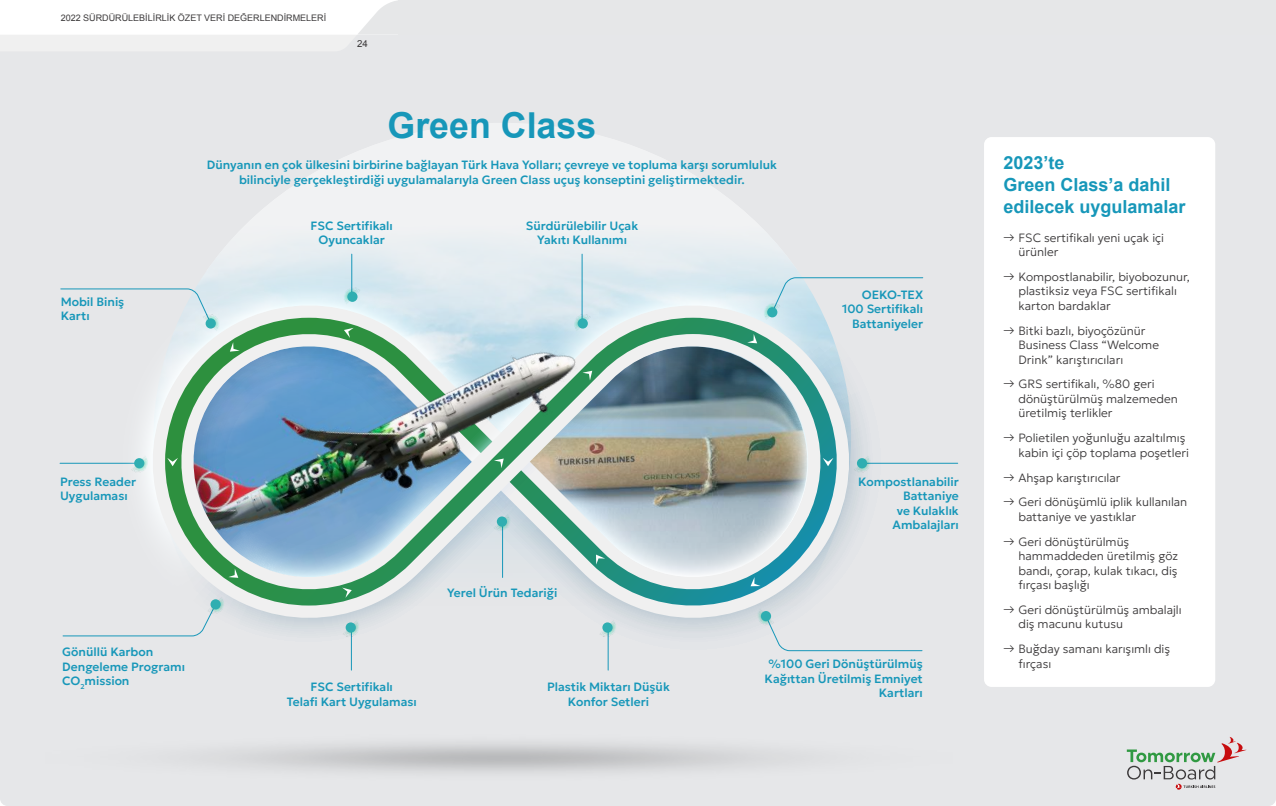
<style>
.page{position:relative;width:1276px;height:806px;background:#e6e7e9}
.page>*{position:absolute;margin:0;border:0;box-sizing:border-box;transform-origin:0 0}
.t1{font:700 35.7px "Arial";color:#1797b9}
.t2{font:700 18px/21.6px "Arial";color:#1797b9}
.t3{font:200 12px/14.4px "Geologica";color:#3c3a3b}
.t4{font:500 12px/14.4px "Geologica";color:#1797b9;text-align:center}
.t5{font:9.75px "Arial";color:#3c3a3b}
.t6{font:9px "Arial";color:#3c3a3b}
</style>
<div class="page">
<div style="left:984px;top:137px;width:231px;height:550px;background:#fff;border-radius:8px"></div>
<img style="left:241px;top:123px;width:556px;height:148px">
<hr style="left:60px;top:463px;width:80px;height:1px;background:#1797b9">
<svg style="left:119px;top:271px;width:318px;height:193px"></svg>
<div style="left:535px;top:271px;width:266px;height:19px;background:#d9e9ef"></div>
<svg style="left:137px;top:290px;width:727px;height:343px"></svg>
<svg style="left:165px;top:318px;width:671px;height:287px"></svg>
<img style="left:251px;top:300px;width:357px;height:28px">
<svg style="left:167px;top:458px;width:11px;height:8px"></svg>
<svg style="left:822px;top:458px;width:11px;height:8px"></svg>
<img style="left:226px;top:328px;width:550px;height:269px">
<svg style="left:62px;top:601px;width:155px;height:35px"></svg>
<img style="left:207px;top:596px;width:18px;height:17px">
<div style="left:210px;top:599px;width:11px;height:10px;background:#2faeb1;border-radius:50%"></div>
<svg style="left:770px;top:277px;width:153px;height:38px"></svg>
<img style="left:762px;top:303px;width:18px;height:17px">
<div style="left:767px;top:307px;width:10px;height:10px;background:#2faeb1;border-radius:50%"></div>
<svg style="left:60px;top:288px;width:153px;height:38px"></svg>
<img style="left:202px;top:314px;width:18px;height:17px">
<div style="left:206px;top:318px;width:10px;height:10px;background:#2faeb1;border-radius:50%"></div>
<img style="left:131px;top:455px;width:18px;height:17px">
<div style="left:134px;top:458px;width:10px;height:10px;background:#2faeb1;border-radius:50%"></div>
<hr style="left:862px;top:463px;width:95px;height:1px;background:#1797b9">
<img style="left:854px;top:455px;width:18px;height:17px">
<div style="left:857px;top:458px;width:10px;height:10px;background:#2faeb1;border-radius:50%"></div>
<svg style="left:764px;top:613px;width:158px;height:38px"></svg>
<img style="left:756px;top:608px;width:18px;height:17px">
<div style="left:761px;top:611px;width:10px;height:10px;background:#2faeb1;border-radius:50%"></div>
<hr style="left:351px;top:626px;width:1px;height:44px;background:#1797b9">
<hr style="left:502px;top:520px;width:1px;height:57px;background:#1797b9">
<hr style="left:608px;top:626px;width:1px;height:44px;background:#1797b9">
<img style="left:599px;top:619px;width:18px;height:17px">
<div style="left:602px;top:622px;width:10px;height:10px;background:#2faeb1;border-radius:50%"></div>
<img style="left:342px;top:619px;width:18px;height:17px">
<div style="left:346px;top:622px;width:10px;height:10px;background:#2faeb1;border-radius:50%"></div>
<img style="left:494px;top:514px;width:18px;height:17px">
<div style="left:497px;top:516px;width:10px;height:10px;background:#2faeb1;border-radius:50%"></div>
<hr style="left:582px;top:254px;width:1px;height:71px;background:#1797b9">
<img style="left:573px;top:314px;width:18px;height:17px">
<div style="left:577px;top:318px;width:11px;height:10px;background:#2faeb1;border-radius:50%"></div>
<hr style="left:351px;top:254px;width:1px;height:44px;background:#1797b9">
<img style="left:343px;top:287px;width:18px;height:17px">
<div style="left:347px;top:291px;width:10px;height:11px;background:#2faeb1;border-radius:50%"></div>
<svg style="left:0;top:0;width:1276px;height:35px"></svg>
<svg style="left:1126px;top:737px;width:120px;height:52px"></svg>
<p class="t6" style="left:61px;top:12px;width:267px">2022 SÜRDÜRÜLEBİLİRLİK ÖZET VERİ DEĞERLENDİRMELERİ</p>
<p class="t5" style="left:357px;top:37px;width:12px">24</p>
<h1 class="t1" style="left:387px;top:102px;width:210px">Green Class</h1>
<p class="t4" style="left:207px;top:157px;width:571px">Dünyanın en çok ülkesini birbirine bağlayan Türk Hava Yolları; çevreye ve topluma karşı sorumluluk bilinciyle gerçekleştirdiği uygulamalarıyla Green Class uçuş konseptini geliştirmektedir.</p>
<p class="t4" style="left:61px;top:293px;width:65px;text-align:left">Mobil Biniş<br>Kartı</p>
<p class="t4" style="left:60px;top:473px;width:78px;text-align:left">Press Reader<br>Uygulaması</p>
<p class="t4" style="left:62px;top:644px;width:124px;text-align:left">Gönüllü Karbon<br>Dengeleme Programı<br>CO<sub>2</sub>mission</p>
<p class="t4" style="left:310px;top:217px;width:84px">FSC Sertifikalı<br>Oyuncaklar</p>
<p class="t4" style="left:526px;top:217px;width:114px">Sürdürülebilir Uçak<br>Yakıtı Kullanımı</p>
<p class="t4" style="left:447px;top:585px;width:112px">Yerel Ürün Tedariği</p>
<p class="t4" style="left:287px;top:678px;width:132px">FSC Sertifikalı<br>Telafi Kart Uygulaması</p>
<p class="t4" style="left:547px;top:678px;width:124px">Plastik Miktarı Düşük<br>Konfor Setleri</p>
<p class="t4" style="left:842px;top:286px;width:83px;text-align:right">OEKO-TEX<br>100 Sertifikalı<br>Battaniyeler</p>
<p class="t4" style="left:858px;top:473px;width:102px;text-align:right">Kompostlanabilir<br>Battaniye<br>ve Kulaklık<br>Ambalajları</p>
<p class="t4" style="left:764px;top:656px;width:160px;text-align:right">%100 Geri Dönüştürülmüş<br>Kağıttan Üretilmiş Emniyet<br>Kartları</p>
<h2 class="t2" style="left:1003px;top:153px;width:184px">2023’te<br>Green Class’a dahil edilecek uygulamalar</h2>
<p class="t3" style="left:1018px;top:229px;width:147px;text-indent:-15px">→ FSC sertifikalı yeni uçak içi ürünler</p>
<p class="t3" style="left:1018px;top:268px;width:173px;text-indent:-15px">→ Kompostlanabilir, biyobozunur, plastiksiz veya FSC sertifikalı karton bardaklar</p>
<p class="t3" style="left:1018px;top:322px;width:142px;text-indent:-15px">→ Bitki bazlı, biyoçözünür<br>Business Class “Welcome<br>Drink” karıştırıcıları</p>
<p class="t3" style="left:1018px;top:376px;width:161px;text-indent:-15px">→ GRS sertifikalı, %80 geri dönüştürülmüş malzemeden üretilmiş terlikler</p>
<p class="t3" style="left:1003px;top:429px;width:187px;text-align:right">→ Polietilen yoğunluğu azaltılmış kabin içi çöp toplama poşetleri</p>
<p class="t3" style="left:1003px;top:469px;width:119px">→ Ahşap karıştırıcılar</p>
<p class="t3" style="left:1018px;top:494px;width:170px;text-indent:-15px">→ Geri dönüşümlü iplik kullanılan battaniye ve yastıklar</p>
<p class="t3" style="left:1018px;top:533px;width:161px;text-indent:-15px">→ Geri dönüştürülmüş hammaddeden üretilmiş göz bandı, çorap, kulak tıkacı, diş fırçası başlığı</p>
<p class="t3" style="left:1018px;top:601px;width:165px;text-indent:-15px">→ Geri dönüştürülmüş ambalajlı diş macunu kutusu</p>
<p class="t3" style="left:1018px;top:640px;width:153px;text-indent:-15px">→ Buğday samanı karışımlı diş fırçası</p>
</div>
